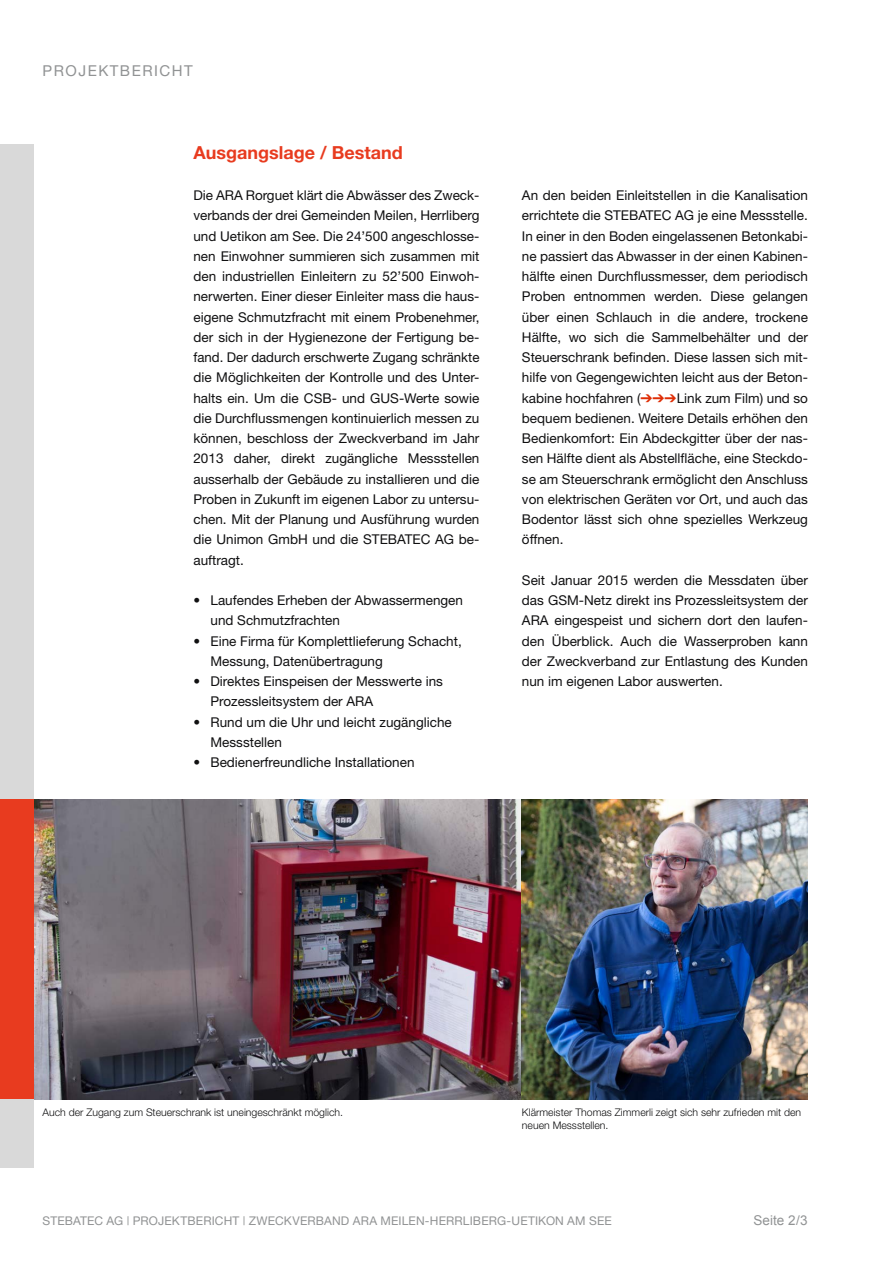
<style>
.page{position:relative;width:893px;height:1263px;background:#fff}
.page>*{position:absolute;margin:0;border:0;box-sizing:border-box;transform-origin:0 0}
.t1{font:700 18px "Helvetica Neue";color:#e83b1f}
.t2{font:15px "Helvetica Neue";letter-spacing:.1em;color:#919394}
.t3{font:13.5px/20.2px "Helvetica Neue";color:#101011}
.t4{font:13.5px "Arial";letter-spacing:.005em;color:#919394}
.t5{font:12px "Helvetica Neue";letter-spacing:.01em;color:#919394}
.t6{font:300 10.5px/12.6px "Helvetica Neue";color:#101011}
.s1{color:#df2d05}
</style>
<div class="page">
<div style="left:0;top:145px;width:34px;height:1023px;background:#d9d9d9"></div>
<div style="left:0;top:799px;width:34px;height:300px;background:#e83b1f"></div>
<img style="left:34px;top:799px;width:774px;height:300px">
<p class="t2" style="left:43px;top:61px;width:152px">PROJEKTBERICHT</p>
<h1 class="t1" style="left:193px;top:141px;width:211px">Ausgangslage / Bestand</h1>
<p class="t3" style="left:193px;top:185px;width:287px;text-align:justify">Die ARA Rorguet klärt die Abwässer des Zweck&shy;verbands der drei Gemeinden Meilen, Herrliberg und Uetikon am See. Die 24’500 angeschlosse&shy;nen Einwohner summieren sich zusammen mit den industriellen Einleitern zu 52’500 Einwoh&shy;nerwerten. Einer dieser Einleiter mass die haus&shy;eigene Schmutzfracht mit einem Probenehmer, der sich in der Hygienezone der Fertigung be&shy;fand. Der dadurch erschwerte Zugang schränkte die Möglichkeiten der Kontrolle und des Unter&shy;halts ein. Um die CSB- und GUS-Werte sowie die Durchflussmengen kontinuierlich messen zu können, beschloss der Zweckverband im Jahr 2013 daher, direkt zugängliche Messstellen ausserhalb der Gebäude zu installieren und die Proben in Zukunft im eigenen Labor zu untersu&shy;chen. Mit der Planung und Ausführung wurden die Unimon GmbH und die STEBATEC AG be&shy;auftragt.</p>
<p class="t3" style="left:210px;top:590px;width:254px;text-indent:-17px">• Laufendes Erheben der Abwassermengen und Schmutzfrachten</p>
<p class="t3" style="left:210px;top:631px;width:253px;text-indent:-17px">• Eine Firma für Komplettlieferung Schacht,<br>Messung, Datenübertragung</p>
<p class="t3" style="left:210px;top:671px;width:234px;text-indent:-17px">• Direktes Einspeisen der Messwerte ins<br>Prozessleitsystem der ARA</p>
<p class="t3" style="left:210px;top:712px;width:243px;text-indent:-17px">• Rund um die Uhr und leicht zugängliche<br>Messstellen</p>
<p class="t3" style="left:193px;top:752px;width:223px">• Bedienerfreundliche Installationen</p>
<p class="t3" style="left:522px;top:185px;width:287px;text-align:justify">An den beiden Einleitstellen in die Kanalisation errichtete die STEBATEC AG je eine Messstelle.<br>In einer in den Boden eingelassenen Betonkabi&shy;ne passiert das Abwasser in der einen Kabinen&shy;hälfte einen Durchflussmesser, dem periodisch Proben entnommen werden. Diese gelangen über einen Schlauch in die andere, trockene Hälfte, wo sich die Sammelbehälter und der Steuerschrank befinden. Diese lassen sich mit&shy;hilfe von Gegengewichten leicht aus der Beton&shy;kabine hochfahren (<span class="s1">➔➔➔</span>Link zum Film) und so bequem bedienen. Weitere Details erhöhen den Bedienkomfort: Ein Abdeckgitter über der nas&shy;sen Hälfte dient als Abstellfläche, eine Steckdo&shy;se am Steuerschrank ermöglicht den Anschluss von elektrischen Geräten vor Ort, und auch das Bodentor lässt sich ohne spezielles Werkzeug öffnen.</p>
<p class="t3" style="left:522px;top:570px;width:287px;text-align:justify">Seit Januar 2015 werden die Messdaten über das GSM-Netz direkt ins Prozessleitsystem der ARA eingespeist und sichern dort den laufen&shy;den Überblick. Auch die Wasserproben kann der Zweckverband zur Entlastung des Kunden nun im eigenen Labor auswerten.</p>
<p class="t6" style="left:43px;top:1106px;width:302px">Auch der Zugang zum Steuerschrank ist uneingeschränkt möglich.</p>
<p class="t6" style="left:522px;top:1106px;width:281px">Klärmeister Thomas Zimmerli zeigt sich sehr zufrieden mit den neuen Messstellen.</p>
<p class="t5" style="left:43px;top:1213px;width:571px">STEBATEC AG | PROJEKTBERICHT | ZWECKVERBAND ARA MEILEN-HERRLIBERG-UETIKON AM SEE</p>
<p class="t4" style="left:753px;top:1211px;width:56px">Seite 2/3</p>
</div>
